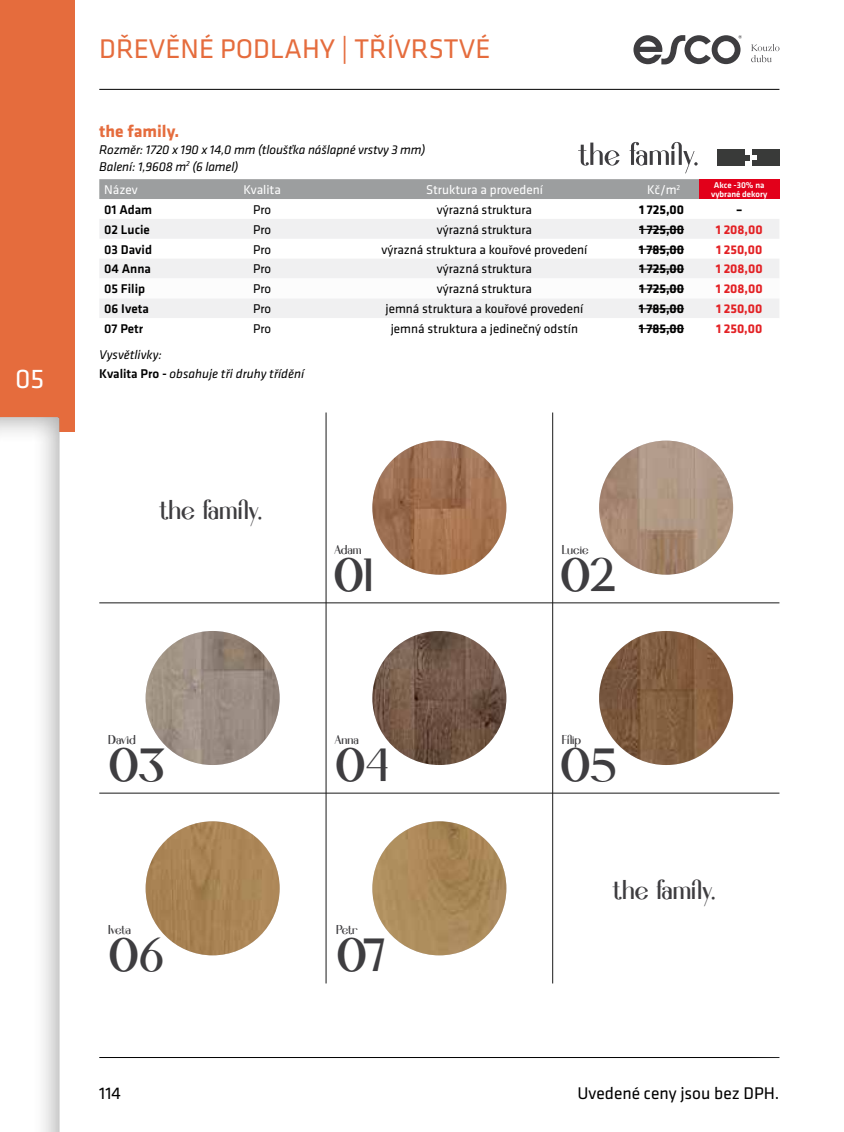
<style>
.page{position:relative;width:844px;height:1132px;background:#fff}
.page>*{position:absolute;margin:0;border:0;box-sizing:border-box;transform-origin:0 0}
.t1{font:49.35px "Balmond";letter-spacing:-.035em;color:#3e3d40}
.t2{font:28.88px "Balmond";color:#3e3d40}
.t3{font:28px "Klavika";color:#e56c3d}
.t4{font:28px "Klavika";color:#fff}
.t5{font:17.5px "Klavika";color:#000}
.t6{font:700 17.5px "Klavika";color:#e56c3d}
.t7{font:13.65px "Balmond";color:#3e3d40}
.t8{font:13.12px "Klavika";color:#000}
.t9{font:italic 13.12px/16.6px "Klavika";letter-spacing:-.01em;color:#000}
.t10{font:700 13.12px "Klavika";color:#000}
.t11{font:500 13.12px "Klavika";color:#000}
.t12{font:700 13.12px "Klavika";color:#e32125}
.t13{font:13.12px "Klavika";color:#fff}
.t14{font:500 8.75px/8.8px "Klavika";color:#fff;text-align:center}
.s1{font-weight:500;font-style:normal}
</style>
<div class="page">
<hr style="left:99px;top:1056px;width:680px;height:1px;background:#000">
<hr style="left:99px;top:89px;width:680px;height:1px;background:#000">
<svg style="left:633px;top:35px;width:109px;height:29px"></svg>
<svg style="left:751px;top:44px;width:28px;height:18px"></svg>
<svg style="left:578px;top:142px;width:41px;height:24px"></svg>
<svg style="left:629px;top:142px;width:68px;height:31px"></svg>
<img style="left:372px;top:440px;width:134px;height:134px;border-radius:67px">
<img style="left:146px;top:630px;width:133px;height:134px;border-radius:67px">
<img style="left:372px;top:630px;width:134px;height:134px;border-radius:67px">
<img style="left:599px;top:630px;width:134px;height:134px;border-radius:67px">
<hr style="left:99px;top:602px;width:680px;height:1px;background:#1a1a1a">
<hr style="left:99px;top:792px;width:680px;height:1px;background:#1a1a1a">
<hr style="left:552px;top:412px;width:1px;height:571px;background:#1a1a1a">
<hr style="left:325px;top:412px;width:1px;height:571px;background:#1a1a1a">
<img style="left:146px;top:821px;width:133px;height:134px;border-radius:67px">
<img style="left:372px;top:821px;width:134px;height:134px;border-radius:67px">
<img style="left:599px;top:440px;width:134px;height:134px;border-radius:67px">
<div style="left:752px;top:149px;width:27px;height:6px;background:#393a39"></div>
<div style="left:752px;top:160px;width:27px;height:6px;background:#393a39"></div>
<div style="left:716px;top:149px;width:28px;height:6px;background:#393a39"></div>
<div style="left:757px;top:155px;width:22px;height:5px;background:#393a39"></div>
<div style="left:716px;top:155px;width:32px;height:5px;background:#393a39"></div>
<div style="left:716px;top:160px;width:28px;height:6px;background:#393a39"></div>
<div style="left:99px;top:179px;width:599px;height:20px;background:#9c9e9f"></div>
<div style="left:698px;top:179px;width:81px;height:20px;background:#e2001a"></div>
<div style="left:99px;top:219px;width:680px;height:20px;background:#f0f0f1"></div>
<div style="left:99px;top:259px;width:680px;height:59px;background:#f0f0f1"></div>
<svg style="left:99px;top:278px;width:680px;height:20px"></svg>
<hr style="left:638px;top:229px;width:46px;height:1px;background:#000">
<hr style="left:638px;top:249px;width:46px;height:1px;background:#000">
<hr style="left:638px;top:269px;width:46px;height:1px;background:#000">
<hr style="left:638px;top:288px;width:46px;height:1px;background:#000">
<hr style="left:638px;top:308px;width:46px;height:1px;background:#000">
<hr style="left:638px;top:328px;width:46px;height:1px;background:#000">
<div style="left:0;top:0;width:74px;height:432px;background:#e56c3d"></div>
<div style="left:0;top:414px;width:63px;height:717px;background:#000;opacity:.32"></div>
<h3 class="t4" style="left:15px;top:363px;width:31px">05</h3>
<h3 class="t3" style="left:99px;top:33px;width:392px">DŘEVĚNÉ PODLAHY | TŘÍVRSTVÉ</h3>
<h3 class="t6" style="left:99px;top:122px;width:81px">the family.</h3>
<p class="t9" style="left:99px;top:141px;width:328px">Rozměr: 1720 x 190 x 14,0 mm (tloušťka nášlapné vrstvy 3 mm)<br>Balení: 1,9608 m<sup>2</sup> (6 lamel)</p>
<p class="t13" style="left:104px;top:182px;width:35px">Název</p>
<p class="t13" style="left:243px;top:182px;width:39px">Kvalita</p>
<p class="t13" style="left:426px;top:182px;width:118px">Struktura a provedení</p>
<p class="t13" style="left:647px;top:182px;width:35px">Kč/m<sup>2</sup></p>
<p class="t14" style="left:710px;top:181px;width:58px">Akce -30% na vybrané dekory</p>
<p class="t11" style="left:104px;top:202px;width:49px">01 Adam</p>
<p class="t8" style="left:253px;top:202px;width:19px">Pro</p>
<p class="t8" style="left:437px;top:202px;width:96px">výrazná struktura</p>
<p class="t10" style="left:638px;top:202px;width:47px">1 725,00</p>
<p class="t10" style="left:735px;top:202px;width:8px">–</p>
<p class="t11" style="left:104px;top:222px;width:47px">02 Lucie</p>
<p class="t8" style="left:253px;top:222px;width:19px">Pro</p>
<p class="t8" style="left:437px;top:222px;width:96px">výrazná struktura</p>
<p class="t10" style="left:639px;top:222px;width:47px">1 725,00</p>
<p class="t12" style="left:715px;top:222px;width:48px">1 208,00</p>
<p class="t11" style="left:104px;top:242px;width:49px">03 David</p>
<p class="t8" style="left:253px;top:242px;width:19px">Pro</p>
<p class="t8" style="left:381px;top:242px;width:207px">výrazná struktura a kouřové provedení</p>
<p class="t10" style="left:638px;top:242px;width:47px">1 785,00</p>
<p class="t12" style="left:715px;top:242px;width:48px">1 250,00</p>
<p class="t11" style="left:104px;top:262px;width:48px">04 Anna</p>
<p class="t8" style="left:253px;top:262px;width:19px">Pro</p>
<p class="t8" style="left:437px;top:262px;width:96px">výrazná struktura</p>
<p class="t10" style="left:638px;top:262px;width:47px">1 725,00</p>
<p class="t12" style="left:715px;top:262px;width:48px">1 208,00</p>
<p class="t11" style="left:104px;top:282px;width:42px">05 Filip</p>
<p class="t8" style="left:253px;top:282px;width:19px">Pro</p>
<p class="t8" style="left:437px;top:282px;width:96px">výrazná struktura</p>
<p class="t10" style="left:638px;top:282px;width:47px">1 725,00</p>
<p class="t12" style="left:715px;top:282px;width:48px">1 208,00</p>
<p class="t11" style="left:104px;top:301px;width:46px">06 Iveta</p>
<p class="t8" style="left:253px;top:301px;width:19px">Pro</p>
<p class="t8" style="left:385px;top:301px;width:199px">jemná struktura a kouřové provedení</p>
<p class="t10" style="left:638px;top:301px;width:47px">1 785,00</p>
<p class="t12" style="left:715px;top:301px;width:48px">1 250,00</p>
<p class="t11" style="left:104px;top:321px;width:41px">07 Petr</p>
<p class="t8" style="left:253px;top:321px;width:19px">Pro</p>
<p class="t8" style="left:390px;top:321px;width:189px">jemná struktura a jedinečný odstín</p>
<p class="t10" style="left:638px;top:321px;width:47px">1 785,00</p>
<p class="t12" style="left:715px;top:321px;width:48px">1 250,00</p>
<p class="t9" style="left:99px;top:345px;width:206px;line-height:19.2px">Vysvětlivky:<br><span class="s1">Kvalita Pro -</span> obsahuje tři druhy třídění</p>
<h2 class="t2" style="left:160px;top:493px;width:103px">the family.</h2>
<p class="t7" style="left:334px;top:541px;width:29px">Adam</p>
<h1 class="t1" style="left:333px;top:547px;width:42px">01</h1>
<p class="t7" style="left:561px;top:541px;width:28px">Lucie</p>
<h1 class="t1" style="left:559px;top:547px;width:58px">02</h1>
<p class="t7" style="left:108px;top:732px;width:29px">David</p>
<h1 class="t1" style="left:108px;top:737px;width:59px">03</h1>
<p class="t7" style="left:108px;top:922px;width:25px">Iveta</p>
<h1 class="t1" style="left:108px;top:927px;width:57px">06</h1>
<h3 class="t5" style="left:99px;top:1083px;width:23px">114</h3>
<p class="t7" style="left:335px;top:732px;width:25px">Anna</p>
<h1 class="t1" style="left:335px;top:737px;width:56px">04</h1>
<p class="t7" style="left:336px;top:922px;width:23px">Petr</p>
<h1 class="t1" style="left:336px;top:927px;width:51px">07</h1>
<p class="t7" style="left:561px;top:732px;width:21px">Filip</p>
<h1 class="t1" style="left:559px;top:737px;width:59px">05</h1>
<h2 class="t2" style="left:613px;top:873px;width:103px">the family.</h2>
<h3 class="t5" style="left:577px;top:1083px;width:203px">Uvedené ceny jsou bez DPH.</h3>
</div>
